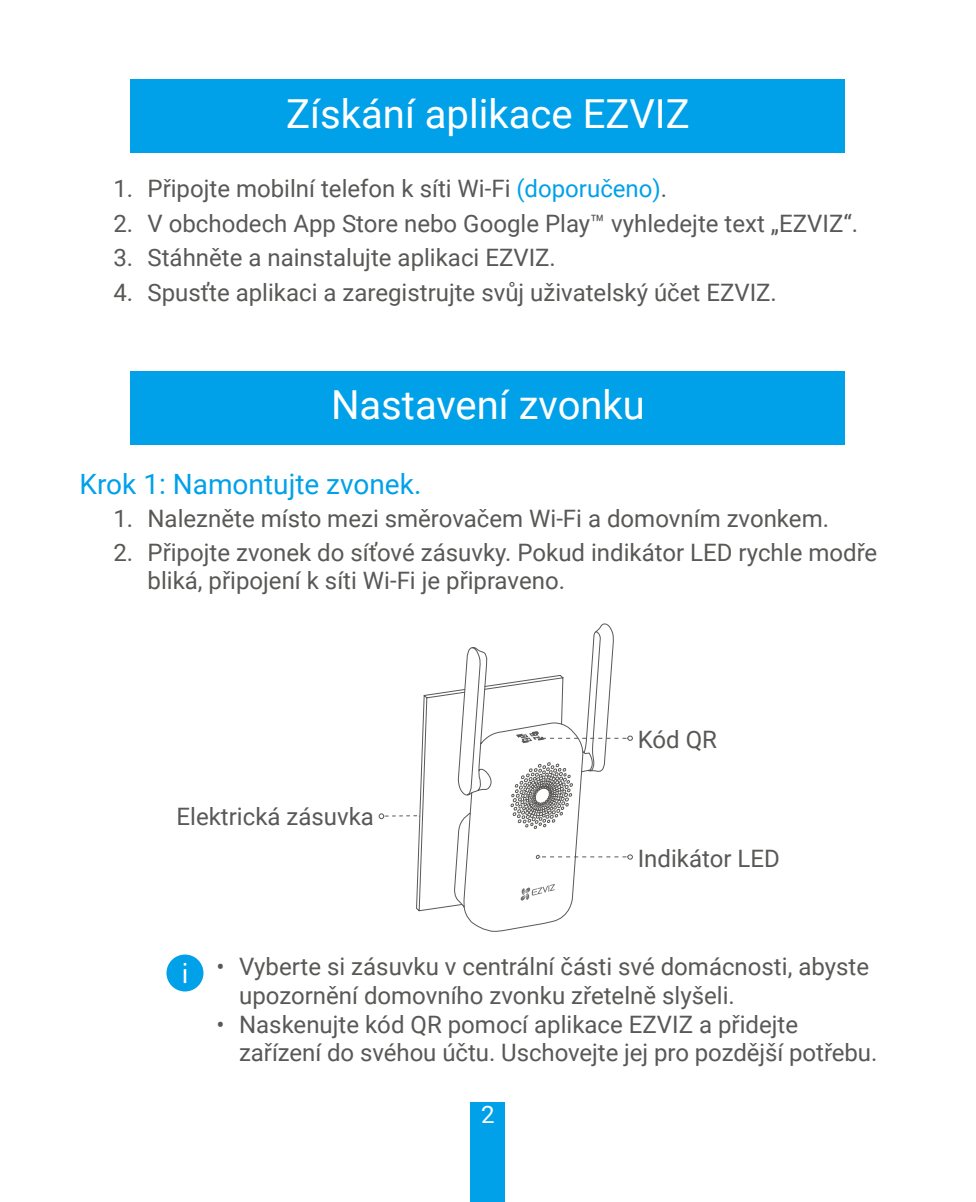
<style>
.page{position:relative;width:976px;height:1202px;background:#fff}
.page>*{position:absolute;margin:0;border:0;box-sizing:border-box;transform-origin:0 0}
.t1{font:40px "Roboto";color:#fff}
.t2{font:28px "Roboto";color:#00a1e9}
.t3{font:24px/28.8px "Roboto";color:#595857}
.t4{font:24px "Roboto";color:#fff}
.s1{color:#00a1e9}
</style>
<div class="page">
<div style="left:471px;top:1102px;width:34px;height:100px;background:#00a1e9"></div>
<div style="left:130px;top:79px;width:715px;height:74px;background:#00a1e9"></div>
<div style="left:130px;top:371px;width:715px;height:74px;background:#00a1e9"></div>
<svg style="left:464px;top:623px;width:150px;height:309px"></svg>
<svg style="left:378px;top:674px;width:254px;height:238px"></svg>
<div style="left:166px;top:954px;width:37px;height:37px;background:#00a1e9;border-radius:50%"></div>
<svg style="left:184px;top:963px;width:2px;height:20px"></svg>
<h1 class="t1" style="left:286px;top:85px;width:405px">Získání aplikace EZVIZ</h1>
<p class="t3" style="left:113px;top:173px;width:555px">1. Připojte mobilní telefon k síti Wi-Fi <span class="s1">(doporučeno)</span>.</p>
<p class="t3" style="left:113px;top:208px;width:746px">2. V obchodech App Store nebo Google Play™ vyhledejte text „EZVIZ“.</p>
<p class="t3" style="left:113px;top:242px;width:444px">3. Stáhněte a nainstalujte aplikaci EZVIZ.</p>
<p class="t3" style="left:113px;top:277px;width:664px">4. Spusťte aplikaci a zaregistrujte svůj uživatelský účet EZVIZ.</p>
<h1 class="t1" style="left:331px;top:377px;width:315px">Nastavení zvonku</h1>
<p class="t2" style="left:79px;top:464px;width:343px">Krok 1: Namontujte zvonek.</p>
<p class="t3" style="left:113px;top:503px;width:716px">1. Nalezněte místo mezi směrovačem Wi-Fi a domovním zvonkem.</p>
<p class="t3" style="left:147px;top:537px;width:731px;text-indent:-34px">2. Připojte zvonek do síťové zásuvky. Pokud indikátor LED rychle modře bliká, připojení k síti Wi-Fi je připraveno.</p>
<p class="t3" style="left:176px;top:801px;width:199px">Elektrická zásuvka</p>
<p class="t3" style="left:637px;top:724px;width:81px">Kód QR</p>
<p class="t3" style="left:637px;top:843px;width:143px">Indikátor LED</p>
<p class="t3" style="left:239px;top:951px;width:631px;text-indent:-23px">• Vyberte si zásuvku v centrální části své domácnosti, abyste upozornění domovního zvonku zřetelně slyšeli.</p>
<p class="t3" style="left:239px;top:1009px;width:639px;text-indent:-23px">• Naskenujte kód QR pomocí aplikace EZVIZ a přidejte zařízení do svéhou účtu. Uschovejte jej pro pozdější potřebu.</p>
<p class="t4" style="left:481px;top:1098px;width:15px">2</p>
</div>
